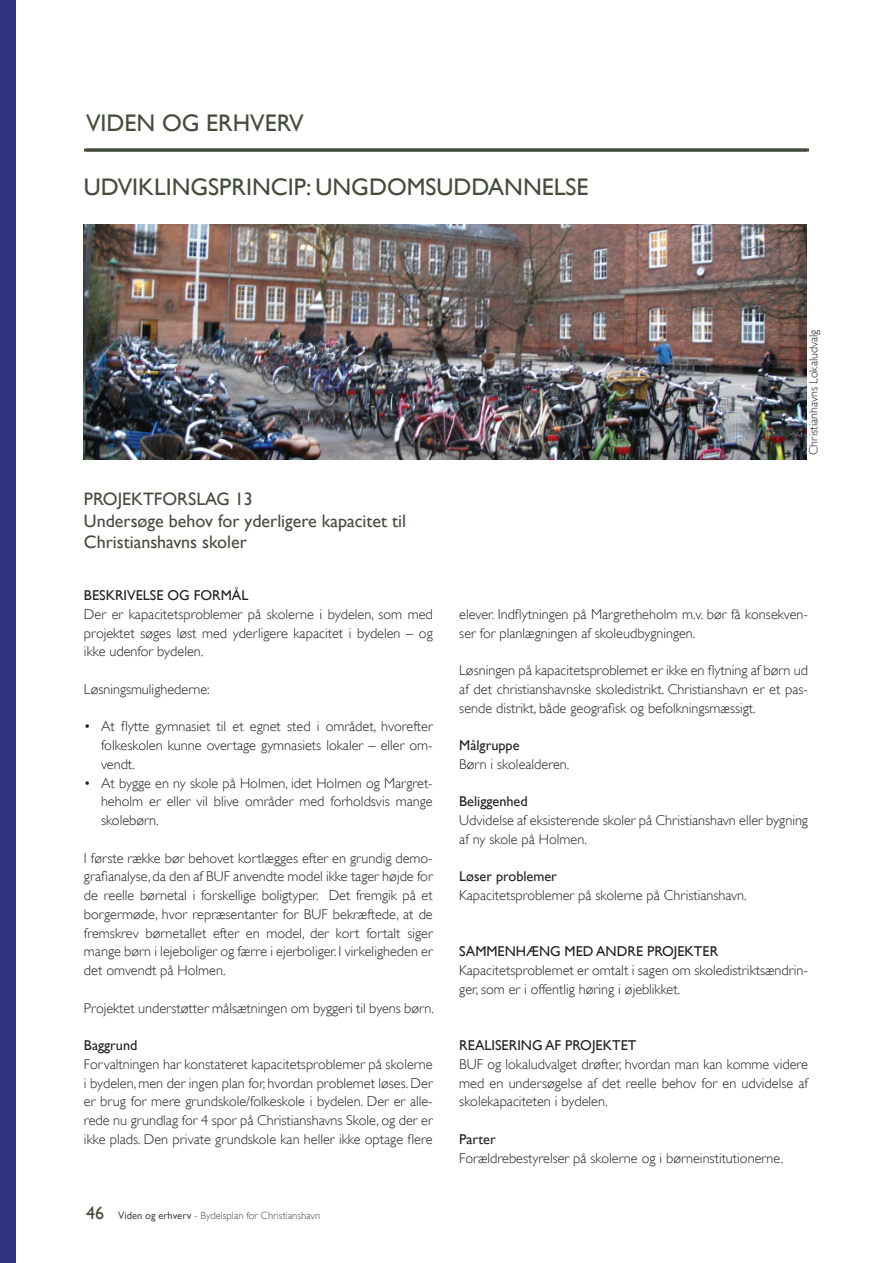
<style>
.page{position:relative;width:893px;height:1263px;background:#fff}
.page>*{position:absolute;margin:0;border:0;box-sizing:border-box;transform-origin:0 0}
.t1{font:24px "Gill Sans";color:#434c3d}
.t2{font:18px/21.6px "Gill Sans";color:#434c3d}
.t3{font:300 14.25px/18.8px "Gill Sans";color:#231f20;text-align:justify}
.t4{font:14.25px "Gill Sans";color:#231f20}
.t5{font:300 12px "Gill Sans";color:#231f20}
.t6{font:300 10.5px "Gill Sans";color:#434c3d}
.s1{font-weight:400;font-size:18px}
.s2{font-weight:400}
</style>
<div class="page">
<hr style="left:84px;top:149px;width:723px;height:3px;background:#434c3d">
<div style="left:0;top:0;width:15px;height:1263px;background:#333481"></div>
<img style="left:84px;top:225px;width:723px;height:235px">
<h1 class="t1" style="left:86px;top:113px;width:219px">VIDEN OG ERHVERV</h1>
<h1 class="t1" style="left:84px;top:177px;width:506px">UDVIKLINGSPRINCIP: UNGDOMSUDDANNELSE</h1>
<p class="t5" style="left:808px;top:455px;width:127px;rotate:-90deg">Christianhavns Lokaludvalg</p>
<p class="t2" style="left:84px;top:490px;width:324px">PROJEKTFORSLAG 13<br>Undersøge behov for yderligere kapacitet til<br>Christianshavns skoler</p>
<p class="t4" style="left:84px;top:589px;width:166px">BESKRIVELSE OG FORMÅL</p>
<p class="t3" style="left:84px;top:606px;width:350px">Der er kapacitetsproblemer på skolerne i bydelen, som med projektet søges løst med yderligere kapacitet i bydelen – og ikke udenfor bydelen.</p>
<p class="t3" style="left:84px;top:681px;width:127px">Løsningsmulighederne:</p>
<p class="t3" style="left:84px;top:718px;width:350px">ï At flytte gymnasiet til et egnet sted i området, hvorefter</p>
<p class="t3" style="left:101px;top:737px;width:333px">folkeskolen kunne overtage gymnasiets lokaler – eller om-</p>
<p class="t3" style="left:101px;top:756px;width:35px">vendt.</p>
<p class="t3" style="left:84px;top:774px;width:350px">ï At bygge en ny skole på Holmen, idet Holmen og Margret-</p>
<p class="t3" style="left:101px;top:793px;width:333px">heholm er eller vil blive områder med forholdsvis mange</p>
<p class="t3" style="left:101px;top:812px;width:59px">skolebørn.</p>
<p class="t3" style="left:84px;top:849px;width:350px">I første række bør behovet kortlægges efter en grundig demo&shy;grafianalyse, da den af BUF anvendte model ikke tager højde for de reelle børnetal i forskellige boligtyper. Det fremgik på et borgermøde, hvor repræsentanter for BUF bekræftede, at de fremskrev børnetallet efter en model, der kort fortalt siger mange børn i lejeboliger og færre i ejerboliger. I virkeligheden er det omvendt på Holmen.</p>
<p class="t3" style="left:84px;top:999px;width:351px">Projektet understøtter målsætningen om byggeri til byens børn.</p>
<p class="t4" style="left:84px;top:1039px;width:55px">Baggrund</p>
<p class="t3" style="left:84px;top:1056px;width:350px">Forvaltningen har konstateret kapacitetsproblemer på skolerne i bydelen, men der ingen plan for, hvordan problemet løses. Der er brug for mere grundskole/folkeskole i bydelen. Der er alle&shy;rede nu grundlag for 4 spor på Christianshavns Skole, og der er ikke plads. Den private grundskole kan heller ikke optage flere</p>
<p class="t6" style="left:86px;top:1211px;width:236px"><span class="s1">46</span> <span class="s2">Viden og erhverv</span> - Bydelsplan for Christianshavn</p>
<p class="t3" style="left:459px;top:606px;width:350px">elever. Indflytningen på Margretheholm m.v. bør få konsekven&shy;ser for planlægningen af skoleudbygningen.</p>
<p class="t3" style="left:459px;top:662px;width:350px">Løsningen på kapacitetsproblemet er ikke en flytning af børn ud af det christianshavnske skoledistrikt. Christianshavn er et pas&shy;sende distrikt, både geografisk og befolkningsmæssigt.</p>
<p class="t4" style="left:459px;top:739px;width:62px">Målgruppe</p>
<p class="t3" style="left:459px;top:756px;width:112px">Børn i skolealderen.</p>
<p class="t4" style="left:459px;top:796px;width:70px">Beliggenhed</p>
<p class="t3" style="left:459px;top:812px;width:350px">Udvidelse af eksisterende skoler på Christianshavn eller bygning af ny skole på Holmen.</p>
<p class="t4" style="left:459px;top:871px;width:99px">Løser problemer</p>
<p class="t3" style="left:459px;top:887px;width:289px">Kapacitetsproblemer på skolerne på Christianshavn.</p>
<p class="t4" style="left:459px;top:946px;width:260px">SAMMENHÆNG MED ANDRE PROJEKTER</p>
<p class="t3" style="left:459px;top:962px;width:350px">Kapacitetsproblemet er omtalt i sagen om skoledistriktsændrin&shy;ger, som er i offentlig høring i øjeblikket.</p>
<p class="t4" style="left:459px;top:1039px;width:179px">REALISERING AF PROJEKTET</p>
<p class="t3" style="left:459px;top:1056px;width:350px">BUF og lokaludvalget drøfter, hvordan man kan komme videre med en undersøgelse af det reelle behov for en udvidelse af skolekapaciteten i bydelen.</p>
<p class="t4" style="left:459px;top:1133px;width:38px">Parter</p>
<p class="t3" style="left:459px;top:1149px;width:325px">Forældrebestyrelser på skolerne og i børneinstitutionerne.</p>
</div>
